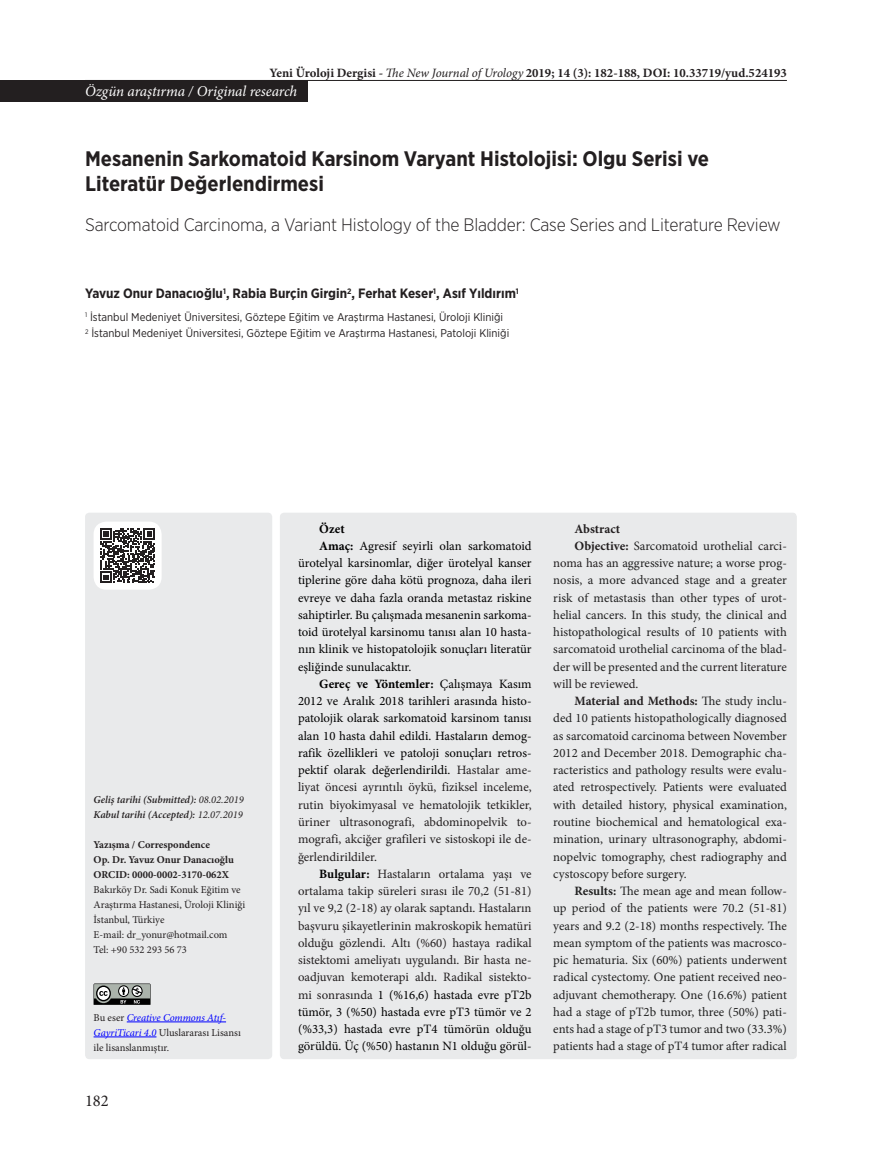
<style>
.page{position:relative;width:872px;height:1170px;background:#fff}
.page>*{position:absolute;margin:0;border:0;box-sizing:border-box;transform-origin:0 0}
.t1{font:700 21px/25.5px "Gotham Narrow";color:#231f20}
.t2{font:300 18px "Gotham Narrow";letter-spacing:-.01em;color:#231f20}
.t3{font:16.5px "Minion Pro";color:#231f20}
.t4{font:italic 15px "Minion Pro";letter-spacing:-.01em;color:#fff}
.t5{font:700 13.5px "Gotham Narrow";color:#231f20}
.HTML_Preformatted{font:12.75px/17.2px "Minion Pro";color:#212121;text-align:justify}
.t6{font:12.75px/17.2px "Minion Pro";color:#000;text-align:justify}
.t7{font:12.75px/17.2px "Minion Pro";color:#231f20;text-align:justify}
.t8{font:700 12.75px "Minion Pro";color:#231f20}
.t9{font:700 12.75px "Minion Pro";color:#000}
.Renkli_Liste_-_Vurgu{font:11.25px "Gotham Narrow";color:#231f20}
.t10{font:10.5px/15px "Minion Pro";color:#231f20}
.t11{font:700 10.5px "Minion Pro";color:#231f20}
.t12{font:italic 600 10.5px "Minion Pro";letter-spacing:-.01em;color:#231f20}
.t13{font:italic 10.5px/15px "Minion Pro";letter-spacing:-.01em;color:#00f}
.s1{font-weight:400;font-style:italic}
.s2{font-weight:400}
.s3{font-style:normal;color:#231f20}
.s4{font-weight:700}
.s5{color:#231f20}
.s6{font-weight:700;color:#000}
.s7{color:#000}
.s8{font-weight:700;color:#231f20}
</style>
<div class="page">
<hr style="left:85px;top:80px;width:702px;height:1px;background:#231f20">
<div style="left:280px;top:512px;width:517px;height:547px;background:#e9eaeb;border-radius:4px"></div>
<div style="left:85px;top:512px;width:187px;height:547px;background:#e9eaeb;border-radius:4px"></div>
<div style="left:0;top:80px;width:308px;height:21px;background:#231f20"></div>
<hr style="left:127px;top:1021px;width:99px;height:1px;background:#00f">
<hr style="left:94px;top:1036px;width:62px;height:1px;background:#00f">
<svg style="left:94px;top:983px;width:56px;height:21px"></svg>
<div style="left:94px;top:521px;width:68px;height:68px;background:#fff;border-radius:13px"></div>
<svg style="left:100px;top:528px;width:55px;height:55px"></svg>
<p class="t8" style="left:270px;top:63px;width:519px">Yeni Üroloji Dergisi - <span class="s1">The New Journal of Urology</span> 2019; 14 (3): 182-188, DOI: 10.33719/yud.524193</p>
<p class="t4" style="left:85px;top:81px;width:214px">Özgün araştırma / Original research</p>
<p class="t1" style="left:85px;top:145px;width:625px">Mesanenin Sarkomatoid Karsinom Varyant Histolojisi: Olgu Serisi ve<br>Literatür Değerlendirmesi</p>
<p class="t2" style="left:85px;top:213px;width:697px">Sarcomatoid Carcinoma, a Variant Histology of the Bladder: Case Series and Literature Review</p>
<p class="t5" style="left:85px;top:285px;width:435px">Yavuz Onur Danacıoğlu<sup>1</sup>, Rabia Burçin Girgin<sup>2</sup>, Ferhat Keser<sup>1</sup>, Asıf Yıldırım<sup>1</sup></p>
<p class="Renkli_Liste_-_Vurgu" style="left:85px;top:310px;width:420px"><sup>1</sup> İstanbul Medeniyet Üniversitesi, Göztepe Eğitim ve Araştırma Hastanesi, Üroloji Kliniği</p>
<p class="Renkli_Liste_-_Vurgu" style="left:85px;top:326px;width:426px"><sup>2</sup> İstanbul Medeniyet Üniversitesi, Göztepe Eğitim ve Araştırma Hastanesi, Patoloji Kliniği</p>
<p class="t12" style="left:94px;top:792px;width:152px">Geliş tarihi (Submitted): <span class="s2">08.02.2019</span></p>
<p class="t12" style="left:94px;top:807px;width:151px">Kabul tarihi (Accepted): <span class="s2">12.07.2019</span></p>
<p class="t11" style="left:94px;top:837px;width:118px">Yazışma / Correspondence</p>
<p class="t11" style="left:94px;top:852px;width:142px">Op. Dr. Yavuz Onur Danacıoğlu</p>
<p class="t11" style="left:94px;top:867px;width:137px">ORCID: 0000-0002-3170-062X</p>
<p class="t10" style="left:94px;top:882px;width:153px">Bakırköy Dr. Sadi Konuk Eğitim ve<br>Araştırma Hastanesi, Üroloji Kliniği<br>İstanbul, Türkiye</p>
<p class="t10" style="left:94px;top:927px;width:135px">E-mail: dr_yonur@hotmail.com</p>
<p class="t10" style="left:94px;top:942px;width:95px">Tel: +90 532 293 56 73</p>
<p class="t13" style="left:94px;top:1009px;width:149px"><span class="s3">Bu eser</span> Creative Commons Atıf-<br>GayriTicari 4.0 <span class="s3">Uluslararası Lisansı</span></p>
<p class="t10" style="left:94px;top:1039px;width:77px">ile lisanslanmıştır.</p>
<p class="t3" style="left:85px;top:1089px;width:25px">182</p>
<p class="t9" style="left:319px;top:519px;width:27px">Özet</p>
<p class="t6" style="left:298px;top:537px;width:235px;text-indent:21px"><span class="s4">Amaç:</span> Agresif seyirli olan sarkomatoid ürotelyal karsinomlar, diğer ürotelyal kanser tiplerine göre daha kötü prognoza, daha ileri evreye ve daha fazla oranda metastaz riskine sahiptirler. Bu çalışmada mesanenin sarkoma&shy;toid ürotelyal karsinomu tanısı alan 10 hasta&shy;nın klinik ve histopatolojik sonuçları literatür eşliğinde sunulacaktır.</p>
<p class="t6" style="left:298px;top:675px;width:235px;text-indent:21px"><span class="s4">Gereç ve Yöntemler:</span> Çalışmaya Kasım 2012 ve Aralık 2018 tarihleri arasında histo&shy;patolojik olarak sarkomatoid karsinom tanısı alan 10 hasta dahil edildi. Hastaların demog&shy;rafik özellikleri ve patoloji sonuçları retros&shy;pektif olarak değerlendirildi. <span class="s5">Hastalar ame&shy;liyat öncesi ayrıntılı öykü, fiziksel inceleme, rutin biyokimyasal ve hematolojik tetkikler, üriner ultrasonografi, abdominopelvik to&shy;mografi, akciğer grafileri ve sistoskopi ile de&shy;ğerlendirildiler.</span></p>
<p class="t7" style="left:298px;top:865px;width:235px;text-indent:21px"><span class="s6">Bulgular:</span> Hastaların ortalama yaşı ve ortalama takip süreleri sırası ile 70,2 (51-81) yıl ve 9,2 (2-18) ay olarak saptandı. Hastaların başvuru şikayetlerinin makroskopik hematüri olduğu gözlendi. Altı (%60) hastaya radikal sistektomi ameliyatı uygulandı. Bir hasta ne&shy;oadjuvan kemoterapi aldı. Radikal sistekto&shy;mi sonrasında <span class="s7">1 (%16,6) hastada evre pT2b tümör, 3 (%50) hastada evre pT3 tümör ve 2 (%33,3) hastada evre pT4 tümörün olduğu görüldü. Üç (%50) hastanın N1 olduğu görül-</span></p>
<p class="t8" style="left:574px;top:519px;width:47px">Abstract</p>
<p class="HTML_Preformatted" style="left:553px;top:537px;width:235px;text-indent:21px"><span class="s8">Objective:</span> Sarcomatoid urothelial <span class="s5">carci&shy;noma has</span> an aggressive nature; a worse prog&shy;nosis, a more advanced stage and a greater risk of metastasis than other types of urot&shy;helial cancers. In this study, the clinical and histopathological results of 10 patients with sarcomatoid urothelial carcinoma of the blad&shy;der will be presented and <span class="s5">the current literature will be reviewed.</span></p>
<p class="HTML_Preformatted" style="left:553px;top:692px;width:235px;text-indent:21px"><span class="s8">Material and Methods:</span> The study inclu&shy;ded 10 patients histopathologically diagnosed as sarcomatoid carcinoma between November 2012 and December 2018. Demographic cha&shy;racteristics and pathology results were evalu&shy;ated retrospectively. Patients were evaluated with detailed history, physical examination, routine biochemical and hematological exa&shy;mination, urinary ultrasonography, abdomi&shy;nopelvic tomography, chest radiography and cystoscopy before surgery.</p>
<p class="HTML_Preformatted" style="left:553px;top:882px;width:235px;text-indent:21px"><span class="s4">Results:</span> The mean age and mean follow&shy;up period of the patients were 70.2 (51-81) years and 9.2 (2-18) months respectively. The mean symptom of the patients was macrosco&shy;pic hematuria. Six (60%) patients underwent radical cystectomy. One patient received neo&shy;adjuvant chemotherapy. One (16.6%) patient had a stage of pT2b tumor, three (50%) pati&shy;ents had a stage of pT3 tumor and two (33.3%) patients had a stage of pT4 tumor after radical</p>
</div>
